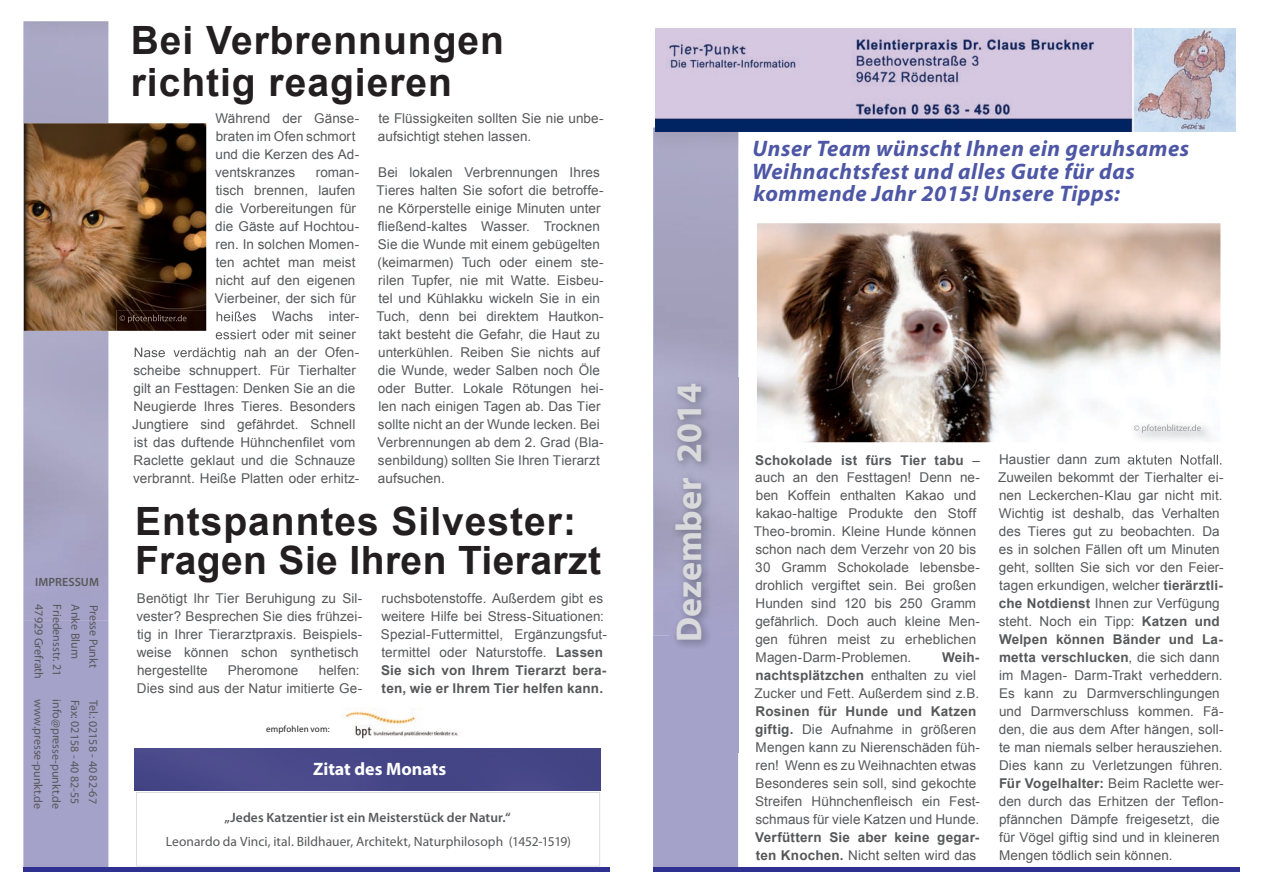
<style>
.page{position:relative;width:1263px;height:893px;background:#fff}
.page>*{position:absolute;margin:0;border:0;box-sizing:border-box;transform-origin:0 0}
.t1{font:700 39px/42px "Arial";letter-spacing:.025em;color:#231f20}
.t2{font:700 36px "Myriad Pro";color:#d9dadc}
.t3{font:italic 700 22.5px/22.5px "Myriad Pro";letter-spacing:.025em;color:#4d57a5}
.t4{font:700 18px "Myriad Pro";color:#fff}
.t5{font:13.5px/18px "Arial";letter-spacing:.005em;color:#57585a}
.t6{font:13.5px "Myriad Pro";color:#57585a}
.t7{font:700 13.5px/18px "Arial";letter-spacing:.015em;color:#57585a}
.t8{font:600 13.5px "Myriad Pro";letter-spacing:.01em;color:#57585a}
.t9{font:12px "Myriad Pro";letter-spacing:-.005em;color:#57585a}
.t10{font:600 12px "Myriad Pro";letter-spacing:.005em;color:#57585a}
.t11{font:9px "Myriad Pro";letter-spacing:.02em;color:#231f20}
.s1{font-weight:700}
.s2{font-weight:400}
</style>
<div class="page">
<div style="left:23px;top:621px;width:85px;height:246px;background:#a5a2ca"></div>
<div style="left:23px;top:867px;width:587px;height:5px;background:#2e3092"></div>
<div style="left:23px;top:21px;width:85px;height:600px;background:#a9a6c5"></div>
<div style="left:135px;top:748px;width:466px;height:43px;background:#464788"></div>
<img style="left:345px;top:710px;width:113px;height:29px">
<div style="left:653px;top:128px;width:85px;height:739px;background:#a5a2ca"></div>
<div style="left:653px;top:867px;width:586px;height:5px;background:#2e3092"></div>
<img style="left:654px;top:128px;width:84px;height:508px">
<img style="left:656px;top:29px;width:579px;height:102px">
<img style="left:670px;top:378px;width:69px;height:375px">
<svg style="left:136px;top:792px;width:464px;height:74px"></svg>
<img style="left:757px;top:223px;width:463px;height:219px">
<img style="left:24px;top:123px;width:182px;height:208px">
<img style="left:1131px;top:455px;width:91px;height:10px">
<img style="left:1131px;top:420px;width:89px;height:22px">
<img style="left:1134px;top:424px;width:67px;height:9px">
<img style="left:134px;top:310px;width:112px;height:45px">
<img style="left:217px;top:311px;width:29px;height:10px">
<img style="left:216px;top:330px;width:30px;height:9px">
<img style="left:135px;top:347px;width:111px;height:8px">
<img style="left:117px;top:310px;width:89px;height:21px">
<img style="left:120px;top:315px;width:67px;height:8px">
<p class="t10" style="left:35px;top:574px;width:65px">IMPRESSUM</p>
<p class="t9" style="left:46px;top:604px;width:76px;rotate:90deg">47929 Grefrath</p>
<p class="t9" style="left:65px;top:604px;width:73px;rotate:90deg">Friedensstr. 21</p>
<p class="t9" style="left:83px;top:604px;width:56px;rotate:90deg">Anke Blum</p>
<p class="t9" style="left:101px;top:604px;width:65px;rotate:90deg">Presse Punkt</p>
<p class="t9" style="left:46px;top:699px;width:111px;rotate:90deg">www.presse-punkt.de</p>
<p class="t9" style="left:64px;top:699px;width:111px;rotate:90deg">info@presse-punkt.de</p>
<p class="t9" style="left:82px;top:699px;width:106px;rotate:90deg">Fax: 02158 - 40 82-55</p>
<p class="t9" style="left:101px;top:700px;width:106px;rotate:90deg">Tel.: 02158 - 40 82-67</p>
<h1 class="t1" style="left:131px;top:20px;width:375px">Bei Verbrennungen richtig reagieren</h1>
<p class="t5" style="left:215px;top:110px;width:146px">Während der Gänse&shy;braten im Ofen schmort und die Kerzen des Ad&shy;ventskranzes</p>
<p class="t5" style="left:378px;top:110px;width:227px">te Flüssigkeiten sollten Sie nie unbe&shy;aufsichtigt stehen lassen.</p>
<p class="t5" style="left:376px;top:164px;width:229px">Bei lokalen Verbrennungen Ihres Tieres halten Sie sofort die betroffe&shy;ne Körperstelle einige Minuten unter fließend-kaltes Wasser. Trocknen Sie die Wunde mit einem gebügelten (keimarmen) Tuch oder einem ste&shy;rilen Tupfer, nie mit Watte. Eisbeu&shy;tel und Kühlakku wickeln Sie in ein Tuch, denn bei direktem Hautkon&shy;takt besteht die Gefahr, die Haut zu unterkühlen. Reiben Sie nichts auf die Wunde, weder Salben noch Öle oder Butter. Lokale Rötungen hei&shy;len nach einigen Tagen ab. Das Tier sollte nicht an der Wunde lecken. Bei Verbrennungen ab dem 2. Grad (Bla&shy;senbildung) sollten Sie Ihren Tierarzt aufsuchen.</p>
<p class="t5" style="left:132px;top:164px;width:229px;text-align:right">roman-<br>tisch brennen, laufen<br>die Vorbereitungen für<br>die Gäste auf Hochtou-<br>ren. In solchen Momen-<br>ten achtet man meist<br>nicht auf den eigenen<br>Vierbeiner, der sich für<br>heißes Wachs inter-<br>essiert oder mit seiner<br>Nase verdächtig nah an der Ofen&shy;scheibe schnuppert. Für Tierhalter gilt an Festtagen: Denken Sie an die<br>Neugierde Ihres Tieres. Besonders<br>Jungtiere sind gefährdet. Schnell ist das duftende Hühnchenfilet vom<br>Raclette geklaut und die Schnauze verbrannt. Heiße Platten oder erhitz-</p>
<h1 class="t1" style="left:135px;top:503px;width:467px;line-height:39px">Entspanntes Silvester:<br>Fragen Sie Ihren Tierarzt</h1>
<p class="t5" style="left:136px;top:589px;width:227px">Benötigt Ihr Tier Beruhigung zu Sil&shy;vester? Besprechen Sie dies frühzei&shy;tig in Ihrer Tierarztpraxis. Beispiels&shy;weise können schon synthetisch hergestellte</p>
<p class="t5" style="left:137px;top:661px;width:227px;text-align:right">helfen:<br>Dies sind aus der Natur imitierte Ge-</p>
<p class="t5" style="left:228px;top:661px;width:72px">Pheromone</p>
<p class="t11" style="left:266px;top:723px;width:65px">empfohlen vom:</p>
<p class="t5" style="left:381px;top:589px;width:227px">ruchsbotenstoffe. Außerdem gibt es weitere Hilfe bei Stress-Situationen:<br>Spezial-Futtermittel, Ergänzungsfut&shy;termittel oder Naturstoffe. <span class="s1">Lassen Sie sich von Ihrem Tierarzt bera&shy;ten, wie er Ihrem Tier helfen kann.</span></p>
<h3 class="t4" style="left:313px;top:757px;width:135px">Zitat des Monats</h3>
<p class="t8" style="left:224px;top:809px;width:288px">„Jedes Katzentier ist ein Meisterstück der Natur.“</p>
<p class="t6" style="left:166px;top:833px;width:407px">Leonardo da Vinci, ital. Bildhauer, Architekt, Naturphilosoph (1452-1519)</p>
<h3 class="t3" style="left:752px;top:137px;width:439px">Unser Team wünscht Ihnen ein geruhsames<br>Weihnachtsfest und alles Gute für das kommende Jahr 2015! Unsere Tipps:</h3>
<h2 class="t2" style="left:665px;top:642px;width:261px;rotate:-90deg">Dezember 2014</h2>
<p class="t5" style="left:754px;top:451px;width:228px"><span class="s1">Schokolade ist fürs Tier tabu</span> – auch an den Festtagen! Denn ne&shy;ben Koffein enthalten Kakao und kakao-haltige Produkte den Stoff<br>Theo-bromin. Kleine Hunde können schon nach dem Verzehr von 20 bis<br>30 Gramm Schokolade lebensbe&shy;drohlich vergiftet sein. Bei großen<br>Hunden sind 120 bis 250 Gramm gefährlich. Doch auch kleine Men&shy;gen führen meist zu erheblichen<br>Magen-Darm-Problemen.</p>
<p class="t5" style="left:755px;top:649px;width:226px;text-indent:188px"><span class="s1">Weih&shy;nachtsplätzchen</span> enthalten zu viel<br>Zucker und Fett. Außerdem sind z.B.</p>
<p class="t5" style="left:755px;top:703px;width:226px"><span class="s1">Rosinen für Hunde und Katzen giftig.</span> Die Aufnahme in größeren Mengen kann zu Nierenschäden füh&shy;ren! Wenn es zu Weihnachten etwas Besonderes sein soll, sind gekochte Streifen Hühnchenfleisch ein Fest&shy;schmaus für viele Katzen und Hunde.</p>
<p class="t7" style="left:755px;top:829px;width:226px">Verfüttern Sie aber keine gegar&shy;ten Knochen. <span class="s2">Nicht selten wird das</span></p>
<p class="t5" style="left:998px;top:451px;width:227px">Haustier dann zum aktuten Notfall.<br>Zuweilen bekommt der Tierhalter ei&shy;nen Leckerchen-Klau gar nicht mit.<br>Wichtig ist deshalb, das Verhalten des Tieres gut zu beobachten. Da es in solchen Fällen oft um Minuten geht, sollten Sie sich vor den Feier&shy;tagen erkundigen, welcher <span class="s1">tierärztli&shy;che Notdienst</span> Ihnen zur Verfügung steht. Noch ein Tipp: <span class="s1">Katzen und Welpen können Bänder und La&shy;metta verschlucken</span>, die sich dann im Magen- Darm-Trakt verheddern.<br>Es kann zu Darmverschlingungen und Darmverschluss kommen. Fä&shy;den, die aus dem After hängen, soll&shy;te man niemals selber herausziehen.<br>Dies kann zu Verletzungen führen.<br><span class="s1">Für Vogelhalter:</span> Beim Raclette wer&shy;den durch das Erhitzen der Teflon&shy;pfännchen Dämpfe freigesetzt, die für Vögel giftig sind und in kleineren Mengen tödlich sein können.</p>
</div>
